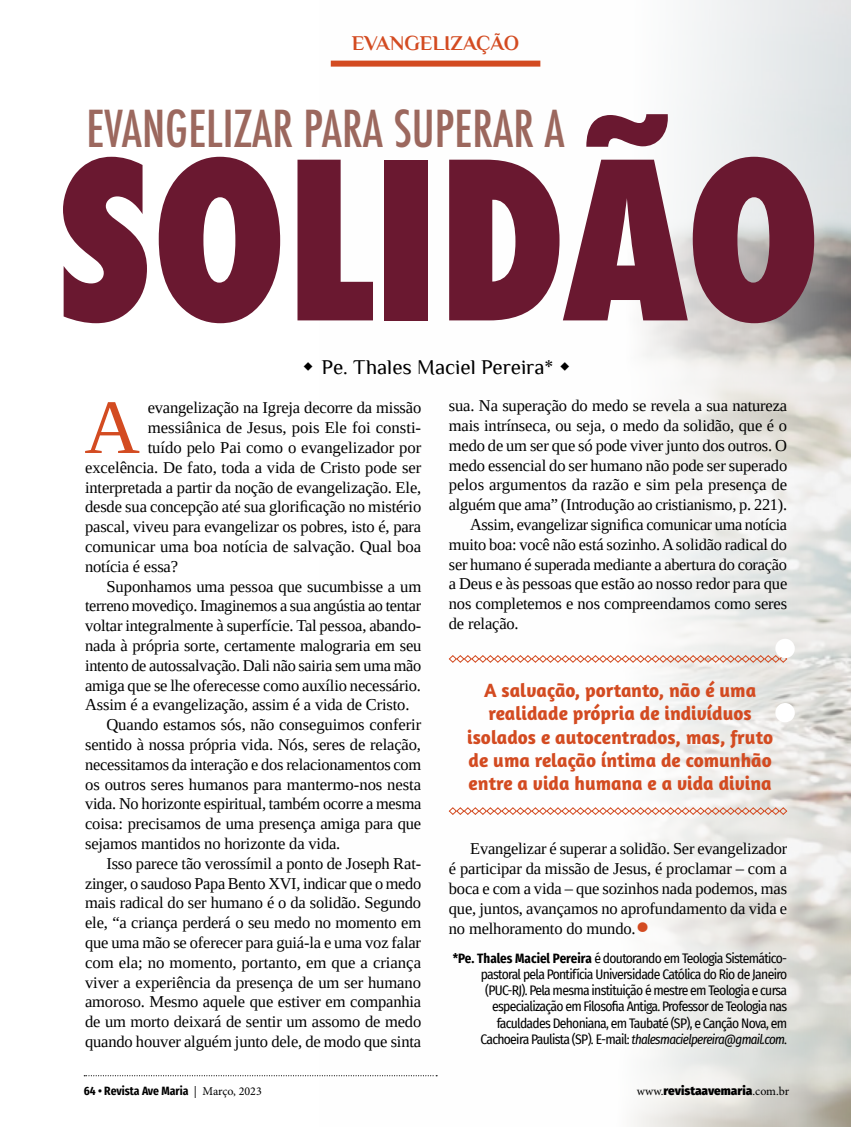
<style>
.page{position:relative;width:851px;height:1127px;background:#fff}
.page>*{position:absolute;margin:0;border:0;box-sizing:border-box;transform-origin:0 0}
.t1{font:800 condensed 213.15px "Futura";letter-spacing:-.005em;color:#6a1830}
.t2{font:500 condensed 160.8px "Futura";color:#fff}
.t3{font:76.95px "Tinos";color:#d34b21}
.t4{font:500 condensed 49.5px "Futura";color:#9c685e}
.t5{font:41.25px "Tinos";color:#d34b21}
.t6{font:21px "Philosopher";color:#000}
.t7{font:700 21px "Philosopher";color:#d34b21}
.t8{font:700 19.5px/23.4px "Amaranth";color:#d34b21;text-align:center}
.t9{font:16.5px/19.8px "Tinos";letter-spacing:-.01em;color:#000;text-align:justify}
.t10{font:13.5px/16.2px "Fira Sans Condensed";letter-spacing:-.05em;color:#000;text-align:right}
.t11{font:700 12px "Fira Sans Condensed";color:#000}
.t12{font:900 12px "Fira Sans";color:#000}
.s1{font-weight:700}
.s2{font-style:italic}
.s3{font-family:"Minion Pro";font-weight:400}
</style>
<div class="page">
<img style="left:319px;top:0;width:531px;height:1127px">
<div style="left:331px;top:61px;width:209px;height:6px;background:#d34b21"></div>
<svg style="left:448px;top:655px;width:339px;height:8px"></svg>
<svg style="left:448px;top:807px;width:339px;height:8px"></svg>
<svg style="left:84px;top:1075px;width:353px;height:1px"></svg>
<svg style="left:560px;top:362px;width:9px;height:8px"></svg>
<p class="t7" style="left:352px;top:32px;width:169px">EVANGELIZAÇÃO</p>
<h3 class="t4" style="left:86px;top:97px;width:479px">EVANGELIZAR PARA SUPERAR A</h3>
<h1 class="t1" style="left:56px;top:96px;width:766px">SOLIDÃO</h1>
<p class="t6" style="left:321px;top:356px;width:233px">Pe. Thales Maciel Pereira*</p>
<p class="t9" style="left:449px;top:396px;width:340px">sua. Na superação do medo se revela a sua natureza</p>
<p class="t9" style="left:449px;top:415px;width:340px">mais intrínseca, ou seja, o medo da solidão, que é o</p>
<p class="t9" style="left:449px;top:435px;width:339px">medo de um ser que só pode viver junto dos outros. O</p>
<p class="t9" style="left:449px;top:455px;width:340px">medo essencial do ser humano não pode ser superado</p>
<p class="t9" style="left:449px;top:475px;width:340px">pelos argumentos da razão e sim pela presença de</p>
<p class="t9" style="left:449px;top:495px;width:340px">alguém que ama” (Introdução ao cristianismo, p. 221).</p>
<p class="t9" style="left:470px;top:514px;width:318px">Assim, evangelizar significa comunicar uma notícia</p>
<p class="t9" style="left:449px;top:534px;width:340px">muito boa: você não está sozinho. A solidão radical do</p>
<p class="t9" style="left:449px;top:554px;width:339px">ser humano é superada mediante a abertura do coração</p>
<p class="t9" style="left:449px;top:574px;width:340px">a Deus e às pessoas que estão ao nosso redor para que</p>
<p class="t9" style="left:449px;top:594px;width:340px">nos completemos e nos compreendamos como seres</p>
<p class="t9" style="left:449px;top:613px;width:71px">de relação.</p>
<h3 class="t3" style="left:84px;top:377px;width:57px">A</h3>
<p class="t9" style="left:148px;top:398px;width:275px">evangelização na Igreja decorre da missão</p>
<p class="t9" style="left:148px;top:418px;width:275px">messiânica de Jesus, pois Ele foi consti-</p>
<p class="t9" style="left:148px;top:437px;width:275px">tuído pelo Pai como o evangelizador por</p>
<p class="t9" style="left:85px;top:457px;width:337px">excelência. De fato, toda a vida de Cristo pode ser</p>
<p class="t9" style="left:85px;top:477px;width:337px">interpretada a partir da noção de evangelização. Ele,</p>
<p class="t9" style="left:85px;top:497px;width:337px">desde sua concepção até sua glorificação no mistério</p>
<p class="t9" style="left:85px;top:517px;width:337px">pascal, viveu para evangelizar os pobres, isto é, para</p>
<p class="t9" style="left:85px;top:536px;width:337px">comunicar uma boa notícia de salvação. Qual boa</p>
<p class="t9" style="left:85px;top:556px;width:94px">notícia é essa?</p>
<p class="t9" style="left:106px;top:576px;width:316px">Suponhamos uma pessoa que sucumbisse a um</p>
<p class="t9" style="left:85px;top:596px;width:337px">terreno movediço. Imaginemos a sua angústia ao tentar</p>
<p class="t9" style="left:85px;top:616px;width:337px">voltar integralmente à superfície. Tal pessoa, abando-</p>
<p class="t9" style="left:85px;top:635px;width:338px">nada à própria sorte, certamente malograria em seu</p>
<p class="t9" style="left:85px;top:655px;width:337px">intento de autossalvação. Dali não sairia sem uma mão</p>
<p class="t9" style="left:85px;top:675px;width:337px">amiga que se lhe oferecesse como auxílio necessário.</p>
<p class="t9" style="left:85px;top:695px;width:326px">Assim é a evangelização, assim é a vida de Cristo.</p>
<p class="t9" style="left:106px;top:715px;width:316px">Quando estamos sós, não conseguimos conferir</p>
<p class="t9" style="left:85px;top:734px;width:337px">sentido à nossa própria vida. Nós, seres de relação,</p>
<p class="t9" style="left:85px;top:754px;width:338px">necessitamos da interação e dos relacionamentos com</p>
<p class="t9" style="left:85px;top:774px;width:337px">os outros seres humanos para mantermo-nos nesta</p>
<p class="t9" style="left:85px;top:794px;width:338px">vida. No horizonte espiritual, também ocorre a mesma</p>
<p class="t9" style="left:85px;top:814px;width:338px">coisa: precisamos de uma presença amiga para que</p>
<p class="t9" style="left:85px;top:833px;width:257px">sejamos mantidos no horizonte da vida.</p>
<p class="t9" style="left:106px;top:853px;width:316px">Isso parece tão verossímil a ponto de Joseph Rat-</p>
<p class="t9" style="left:85px;top:873px;width:337px">zinger, o saudoso Papa Bento XVI, indicar que o medo</p>
<p class="t9" style="left:85px;top:893px;width:337px">mais radical do ser humano é o da solidão. Segundo</p>
<p class="t9" style="left:85px;top:913px;width:337px">ele, “a criança perderá o seu medo no momento em</p>
<p class="t9" style="left:85px;top:932px;width:337px">que uma mão se oferecer para guiá-la e uma voz falar</p>
<p class="t9" style="left:85px;top:952px;width:337px">com ela; no momento, portanto, em que a criança</p>
<p class="t9" style="left:85px;top:972px;width:337px">viver a experiência da presença de um ser humano</p>
<p class="t9" style="left:85px;top:992px;width:337px">amoroso. Mesmo aquele que estiver em companhia</p>
<p class="t9" style="left:85px;top:1012px;width:337px">de um morto deixará de sentir um assomo de medo</p>
<p class="t9" style="left:85px;top:1031px;width:337px">quando houver alguém junto dele, de modo que sinta</p>
<h2 class="t2" style="left:768px;top:559px;width:35px">:</h2>
<p class="t8" style="left:467px;top:678px;width:307px">A salvação, portanto, não é uma realidade própria de indivíduos isolados e autocentrados, mas, fruto de uma relação íntima de comunhão entre a vida humana e a vida divina</p>
<p class="t9" style="left:449px;top:839px;width:340px;text-indent:21px">Evangelizar é superar a solidão. Ser evangelizador é participar da missão de Jesus, é proclamar – com a boca e com a vida – que sozinhos nada podemos, mas que, juntos, avançamos no aprofundamento da vida e no melhoramento do mundo.</p>
<h3 class="t5" style="left:635px;top:901px;width:16px">•</h3>
<p class="t10" style="left:452px;top:950px;width:336px"><span class="s1">*Pe. Thales Maciel Pereira</span> é doutorando em Teologia Sistemático&shy;pastoral pela Pontifícia Universidade Católica do Rio de Janeiro (PUC-RJ). Pela mesma instituição é mestre em Teologia e cursa especialização em Filosofia Antiga. Professor de Teologia nas faculdades Dehoniana, em Taubaté (SP), e Canção Nova, em Cachoeira Paulista (SP). E-mail: <span class="s2">thalesmacielpereira@gmail.com</span>.</p>
<p class="t11" style="left:84px;top:1080px;width:180px">64 • Revista Ave Maria <span class="s3">| Março, 2023</span></p>
<p class="t12" style="left:636px;top:1080px;width:154px"><span class="s3">www.</span>revistaavemaria<span class="s3">.com.br</span></p>
</div>
